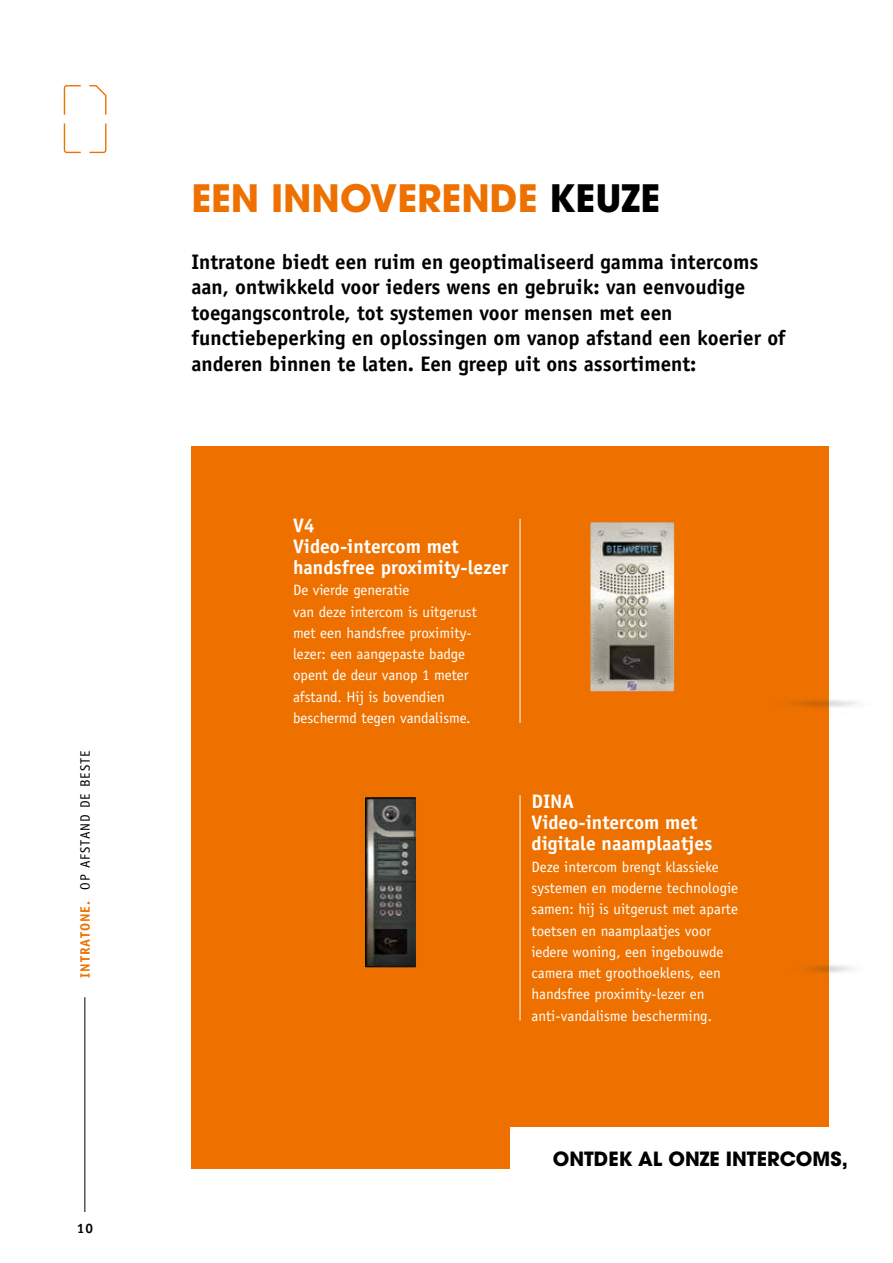
<style>
.page{position:relative;width:893px;height:1263px;background:#fff}
.page>*{position:absolute;margin:0;border:0;box-sizing:border-box;transform-origin:0 0}
.t1{font:700 37.5px "Avant Garde";color:#ee7100}
.t2{font:700 21px/25.5px "Officina Sans Std";color:#000}
.t3{font:700 19.5px/21.3px "Officina Sans";color:#fff}
.t4{font:700 19.5px "Avant Garde";color:#000}
.t5{font:15px/21.3px "Officina Sans";color:#fff}
.t6{font:13.65px "Officina Sans";letter-spacing:.075em;color:#000}
.t7{font:700 13.65px "Officina Sans";color:#000}
.s1{font-weight:700;color:#ee7100}
.s2{color:#000}
</style>
<div class="page">
<svg style="left:63px;top:123px;width:18px;height:31px"></svg>
<svg style="left:63px;top:85px;width:18px;height:30px"></svg>
<svg style="left:89px;top:85px;width:18px;height:30px"></svg>
<svg style="left:89px;top:123px;width:18px;height:31px"></svg>
<hr style="left:85px;top:997px;width:1px;height:215px;background:#000">
<div style="left:191px;top:446px;width:638px;height:723px;background:#ee7100"></div>
<img style="left:590px;top:522px;width:84px;height:169px">
<img style="left:365px;top:797px;width:51px;height:170px">
<hr style="left:520px;top:519px;width:1px;height:204px;background:#fff">
<hr style="left:520px;top:795px;width:1px;height:225px;background:#fff">
<div style="left:510px;top:1127px;width:383px;height:64px;background:#fff"></div>
<p class="t6" style="left:77px;top:978px;width:229px;rotate:-90deg"><span class="s1">INTRATONE.</span> OP AFSTAND DE BESTE</p>
<p class="t7" style="left:77px;top:1220px;width:18px">10</p>
<h1 class="t1" style="left:191px;top:173px;width:470px">EEN INNOVERENDE <span class="s2">KEUZE</span></h1>
<p class="t2" style="left:191px;top:249px;width:596px">Intratone biedt een ruim en geoptimaliseerd gamma intercoms aan, ontwikkeld voor ieders wens en gebruik: van eenvoudige toegangscontrole, tot systemen voor mensen met een functiebeperking en oplossingen om vanop afstand een koerier of anderen binnen te laten. Een greep uit ons assortiment:</p>
<h3 class="t3" style="left:293px;top:514px;width:217px">V4<br>Video-intercom met handsfree proximity-lezer</h3>
<p class="t5" style="left:293px;top:580px;width:185px">De vierde generatie<br>van deze intercom is uitgerust met een handsfree proximity&shy;lezer: een aangepaste badge opent de deur vanop 1 meter afstand. Hij is bovendien beschermd tegen vandalisme.</p>
<h3 class="t3" style="left:531px;top:790px;width:182px">DINA<br>Video-intercom met digitale naamplaatjes</h3>
<p class="t5" style="left:531px;top:856px;width:208px">Deze intercom brengt klassieke systemen en moderne technologie samen: hij is uitgerust met aparte toetsen en naamplaatjes voor iedere woning, een ingebouwde camera met groothoeklens, een handsfree proximity-lezer en anti-vandalisme bescherming.</p>
<h3 class="t4" style="left:553px;top:1146px;width:297px">ONTDEK AL ONZE INTERCOMS,</h3>
</div>
